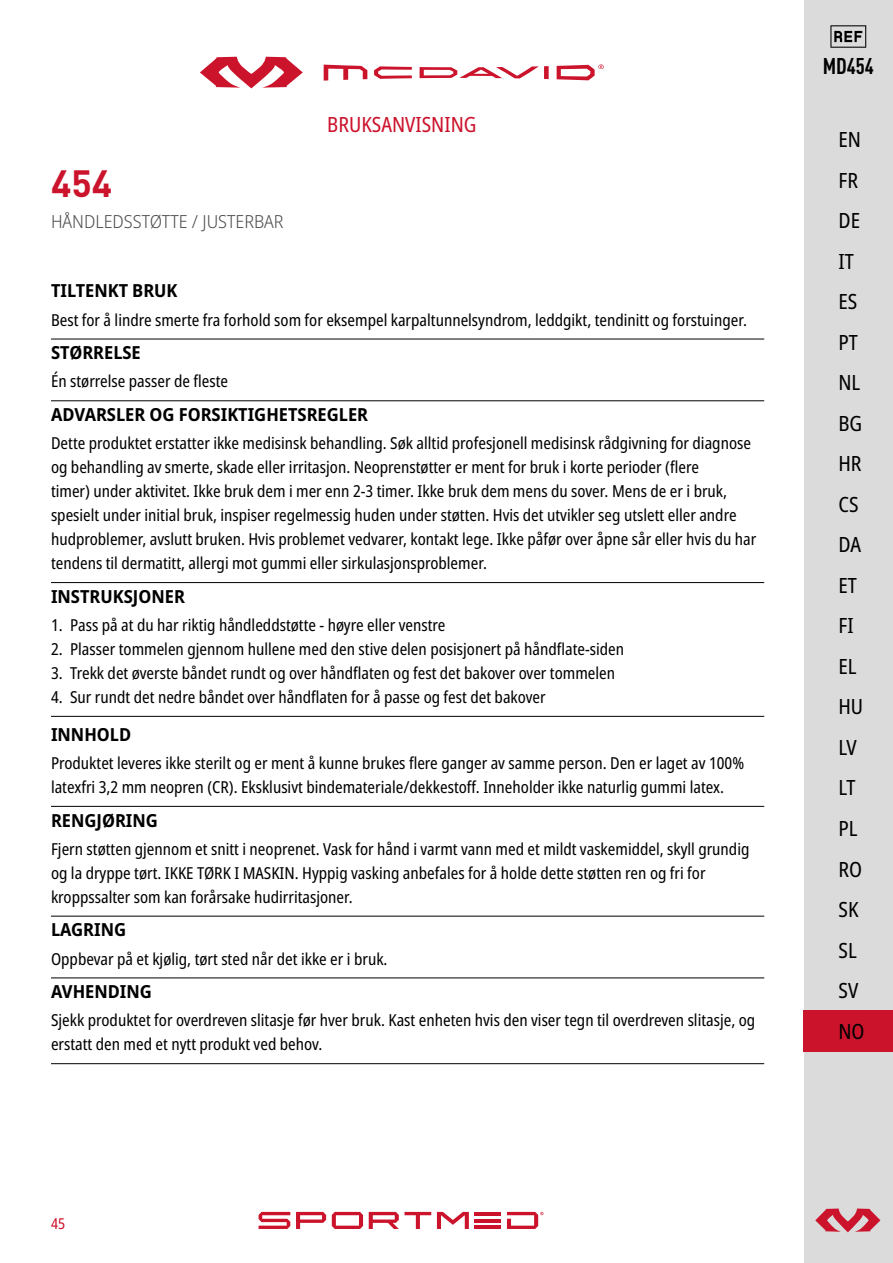
<style>
.page{position:relative;width:893px;height:1263px;background:#fff}
.page>*{position:absolute;margin:0;border:0;box-sizing:border-box;transform-origin:0 0}
.t1{font:700 37.5px "DINOT";color:#cc132c}
.t2{font:700 condensed 22.5px "DINOT";color:#000}
.t3{font:condensed 21px/40.5px "Noto Sans";color:#000}
.t4{font:condensed 21px "Noto Sans";color:#cc132c}
.t5{font:700 semi-condensed 18px "Noto Sans";color:#000}
.t6{font:300 semi-condensed 18px "Noto Sans";color:#4d4d4f}
.t7{font:condensed 16.5px/24px "Noto Sans";color:#000}
.t8{font:condensed 15px "Noto Sans";color:#cc132c}
</style>
<div class="page">
<div style="left:804px;top:0;width:89px;height:1263px;background:#dbdbdc"></div>
<div style="left:804px;top:1011px;width:89px;height:41px;background:#cc132c"></div>
<svg style="left:200px;top:57px;width:103px;height:31px"></svg>
<svg style="left:324px;top:65px;width:43px;height:16px"></svg>
<svg style="left:420px;top:66px;width:129px;height:13px"></svg>
<svg style="left:374px;top:66px;width:38px;height:13px"></svg>
<svg style="left:557px;top:64px;width:47px;height:16px"></svg>
<hr style="left:475px;top:1225px;width:26px;height:4px;background:#cc132c">
<hr style="left:475px;top:1219px;width:26px;height:3px;background:#cc132c">
<hr style="left:475px;top:1212px;width:26px;height:3px;background:#cc132c">
<svg style="left:259px;top:1212px;width:31px;height:17px"></svg>
<svg style="left:332px;top:1212px;width:31px;height:17px"></svg>
<svg style="left:369px;top:1212px;width:62px;height:17px"></svg>
<svg style="left:296px;top:1212px;width:30px;height:17px"></svg>
<svg style="left:437px;top:1212px;width:32px;height:17px"></svg>
<svg style="left:507px;top:1212px;width:36px;height:17px"></svg>
<svg style="left:815px;top:1208px;width:65px;height:24px"></svg>
<svg style="left:830px;top:25px;width:36px;height:23px"></svg>
<hr style="left:51px;top:339px;width:713px;height:1px;background:#000">
<hr style="left:51px;top:400px;width:713px;height:1px;background:#000">
<hr style="left:51px;top:582px;width:713px;height:1px;background:#000">
<hr style="left:51px;top:716px;width:713px;height:1px;background:#000">
<hr style="left:51px;top:806px;width:713px;height:1px;background:#000">
<hr style="left:51px;top:916px;width:713px;height:1px;background:#000">
<hr style="left:51px;top:978px;width:713px;height:1px;background:#000">
<hr style="left:51px;top:1063px;width:713px;height:1px;background:#000">
<h1 class="t1" style="left:51px;top:159px;width:63px">454</h1>
<p class="t6" style="left:51px;top:209px;width:234px">HÅNDLEDSSTØTTE / JUSTERBAR</p>
<p class="t4" style="left:327px;top:110px;width:151px">BRUKSANVISNING</p>
<p class="t5" style="left:51px;top:278px;width:128px">TILTENKT BRUK</p>
<p class="t7" style="left:51px;top:308px;width:697px">Best for å lindre smerte fra forhold som for eksempel karpaltunnelsyndrom, leddgikt, tendinitt og forstuinger.</p>
<p class="t5" style="left:51px;top:340px;width:91px">STØRRELSE</p>
<p class="t7" style="left:51px;top:370px;width:179px">Én størrelse passer de fleste</p>
<p class="t5" style="left:51px;top:402px;width:319px">ADVARSLER OG FORSIKTIGHETSREGLER</p>
<p class="t7" style="left:51px;top:432px;width:707px">Dette produktet erstatter ikke medisinsk behandling. Søk alltid profesjonell medisinsk rådgivning for diagnose og behandling av smerte, skade eller irritasjon. Neoprenstøtter er ment for bruk i korte perioder (flere<br>timer) under aktivitet. Ikke bruk dem i mer enn 2-3 timer. Ikke bruk dem mens du sover. Mens de er i bruk, spesielt under initial bruk, inspiser regelmessig huden under støtten. Hvis det utvikler seg utslett eller andre hudproblemer, avslutt bruken. Hvis problemet vedvarer, kontakt lege. Ikke påfør over åpne sår eller hvis du har tendens til dermatitt, allergi mot gummi eller sirkulasjonsproblemer.</p>
<p class="t5" style="left:51px;top:583px;width:135px">INSTRUKSJONER</p>
<p class="t7" style="left:51px;top:613px;width:396px">1. Pass på at du har riktig håndleddstøtte - høyre eller venstre</p>
<p class="t7" style="left:51px;top:637px;width:575px">2. Plasser tommelen gjennom hullene med den stive delen posisjonert på håndflate-siden</p>
<p class="t7" style="left:51px;top:661px;width:566px">3. Trekk det øverste båndet rundt og over håndflaten og fest det bakover over tommelen</p>
<p class="t7" style="left:51px;top:685px;width:496px">4. Sur rundt det nedre båndet over håndflaten for å passe og fest det bakover</p>
<p class="t5" style="left:51px;top:721px;width:82px">INNHOLD</p>
<p class="t7" style="left:51px;top:751px;width:695px">Produktet leveres ikke sterilt og er ment å kunne brukes flere ganger av samme person. Den er laget av 100% latexfri 3,2 mm neopren (CR). Eksklusivt bindemateriale/dekkestoff. Inneholder ikke naturlig gummi latex.</p>
<p class="t5" style="left:51px;top:807px;width:108px">RENGJØRING</p>
<p class="t7" style="left:51px;top:837px;width:700px">Fjern støtten gjennom et snitt i neoprenet. Vask for hånd i varmt vann med et mildt vaskemiddel, skyll grundig og la dryppe tørt. IKKE TØRK I MASKIN. Hyppig vasking anbefales for å holde dette støtten ren og fri for kroppssalter som kan forårsake hudirritasjoner.</p>
<p class="t5" style="left:51px;top:917px;width:77px">LAGRING</p>
<p class="t7" style="left:51px;top:947px;width:338px">Oppbevar på et kjølig, tørt sted når det ikke er i bruk.</p>
<p class="t5" style="left:51px;top:979px;width:102px">AVHENDING</p>
<p class="t7" style="left:51px;top:1009px;width:706px">Sjekk produktet for overdreven slitasje før hver bruk. Kast enheten hvis den viser tegn til overdreven slitasje, og erstatt den med et nytt produkt ved behov.</p>
<p class="t8" style="left:51px;top:1213px;width:16px">45</p>
<h2 class="t2" style="left:823px;top:53px;width:53px">MD454</h2>
<p class="t3" style="left:838px;top:120px;width:28px">EN<br>FR<br>DE<br>IT<br>ES<br>PT<br>NL<br>BG<br>HR<br>CS<br>DA<br>ET<br>FI<br>EL<br>HU<br>LV<br>LT<br>PL<br>RO<br>SK<br>SL<br>SV<br>NO</p>
</div>
